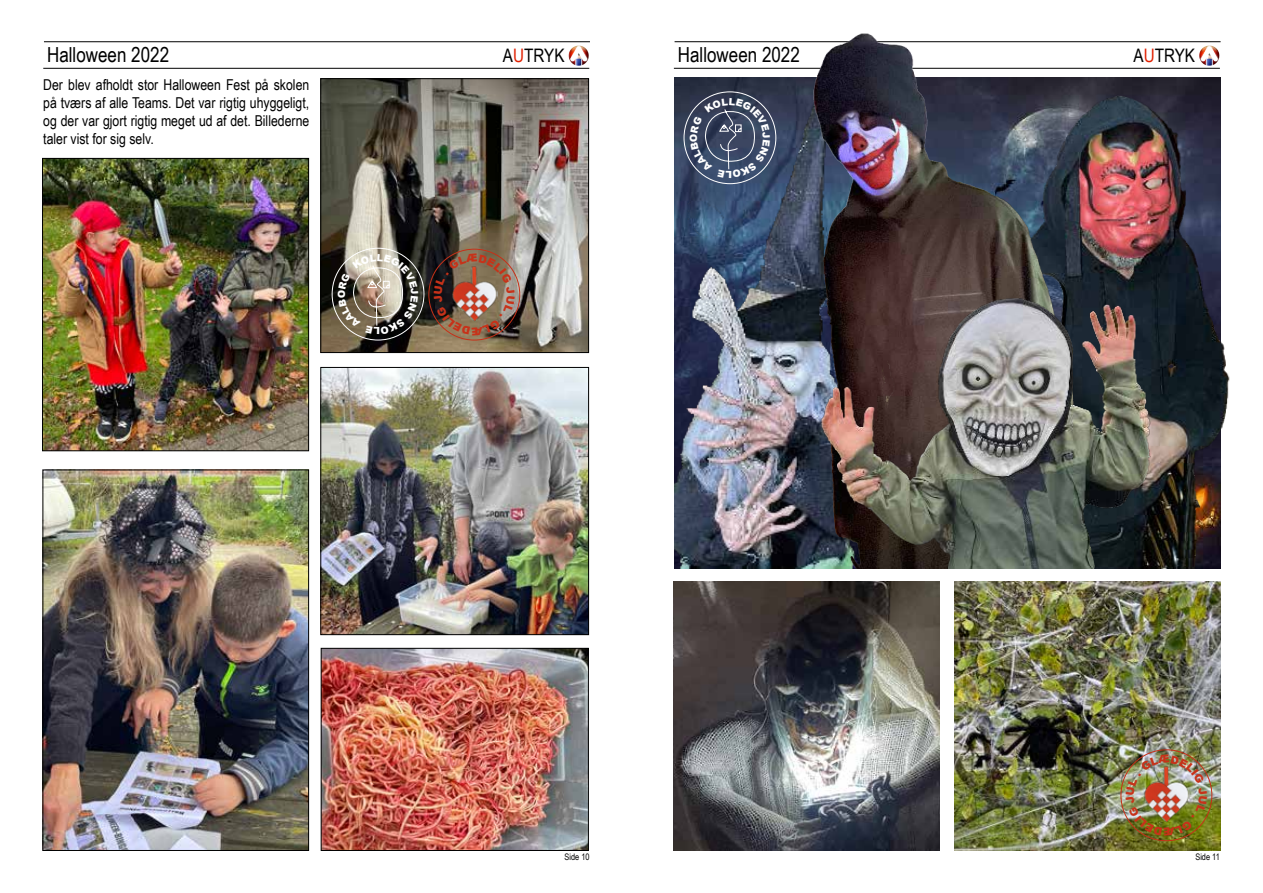
<style>
.page{position:relative;width:1263px;height:893px;background:#fff}
.page>*{position:absolute;margin:0;border:0;box-sizing:border-box;transform-origin:0 0}
.t1{font:20.7px "Arial Narrow";color:#000}
.t2{font:18.6px "Arial Narrow";color:#000}
.t3{font:15px/18px "Arial Narrow";color:#000;text-align:justify}
.t4{font:9px "Arial Narrow";color:#000}
.s1{color:#e12000}
</style>
<div class="page">
<hr style="left:43px;top:68px;width:546px;height:1px;background:#000">
<hr style="left:44px;top:41px;width:546px;height:1px;background:#000">
<svg style="left:570px;top:46px;width:17px;height:18px"></svg>
<img style="left:569px;top:46px;width:12px;height:19px">
<hr style="left:674px;top:68px;width:546px;height:1px;background:#000">
<hr style="left:674px;top:41px;width:546px;height:1px;background:#000">
<svg style="left:1200px;top:46px;width:18px;height:18px"></svg>
<img style="left:1199px;top:46px;width:13px;height:19px">
<img style="left:322px;top:80px;width:265px;height:271px">
<div style="left:320px;top:78px;width:269px;height:275px;border:1px solid #000"></div>
<img style="left:44px;top:160px;width:263px;height:289px">
<div style="left:42px;top:158px;width:267px;height:293px;border:1px solid #000"></div>
<img style="left:322px;top:369px;width:265px;height:264px">
<div style="left:320px;top:367px;width:269px;height:268px;border:1px solid #000"></div>
<img style="left:45px;top:472px;width:262px;height:377px">
<div style="left:43px;top:470px;width:266px;height:381px;border:1px solid #000"></div>
<img style="left:323px;top:650px;width:264px;height:199px">
<div style="left:321px;top:648px;width:268px;height:203px;border:1px solid #000"></div>
<img style="left:674px;top:582px;width:266px;height:268px">
<img style="left:954px;top:582px;width:266px;height:268px">
<img style="left:1015px;top:85px;width:215px;height:484px">
<img style="left:674px;top:83px;width:117px;height:485px">
<img style="left:791px;top:33px;width:296px;height:260px">
<img style="left:790px;top:293px;width:399px;height:275px">
<svg style="left:338px;top:254px;width:80px;height:80px;background:#797164"></svg>
<svg style="left:690px;top:98px;width:80px;height:80px;background:#434f69"></svg>
<img style="left:434px;top:254px;width:81px;height:81px">
<img style="left:1126px;top:754px;width:81px;height:82px">
<h1 class="t1" style="left:47px;top:40px;width:124px">Halloween 2022</h1>
<p class="t2" style="left:503px;top:42px;width:63px">A<span class="s1">U</span>TRYK</p>
<p class="t3" style="left:43px;top:75px;width:268px">Der blev afholdt stor Halloween Fest på skolen på tværs af alle Teams. Det var rigtig uhyggeligt, og der var gjort rigtig meget ud af det. Billederne taler vist for sig selv.</p>
<h1 class="t1" style="left:678px;top:39px;width:124px">Halloween 2022</h1>
<p class="t2" style="left:1133px;top:42px;width:63px">A<span class="s1">U</span>TRYK</p>
<p class="t4" style="left:564px;top:850px;width:27px">Side 10</p>
<p class="t4" style="left:1195px;top:850px;width:26px">Side 11</p>
</div>
